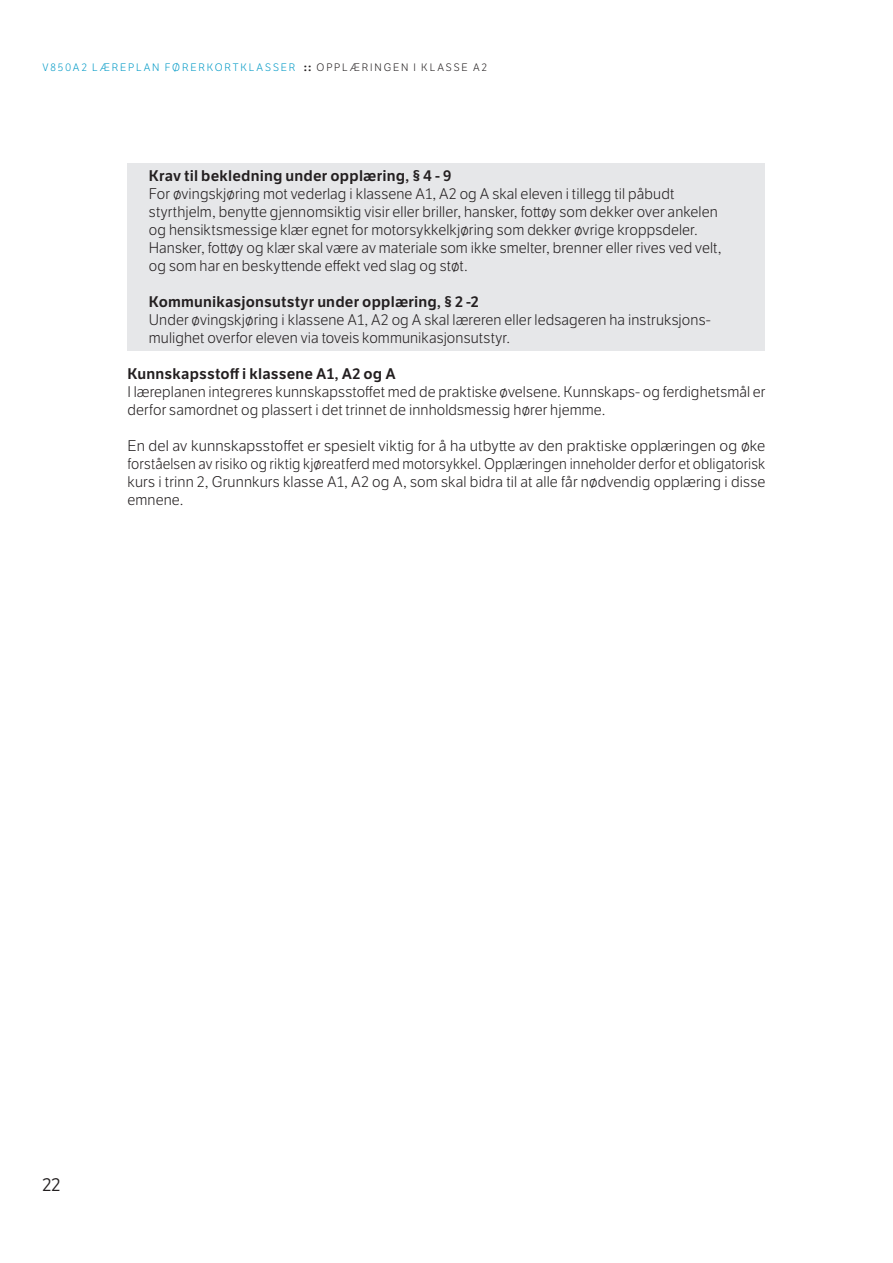
<style>
.page{position:relative;width:893px;height:1263px;background:#fff}
.page>*{position:absolute;margin:0;border:0;box-sizing:border-box;transform-origin:0 0}
.t1{font:18px "LFT Etica";color:#231f20}
.Brødtekst{font:300 15px/18px "LFT Etica";letter-spacing:.01em;color:#231f20}
.Brødtekst-2{font:600 15px "LFT Etica";letter-spacing:.01em;color:#231f20}
.t2{font:300 10.5px "LFT Etica";letter-spacing:.175em;color:#0099c6}
.s1{font-weight:700;color:#231f20}
.s2{color:#231f20}
</style>
<div class="page">
<div style="left:128px;top:163px;width:637px;height:187px;background:#e6e7e9"></div>
<p class="t2" style="left:43px;top:62px;width:446px">V850A2 LÆREPLAN FØRERKORTKLASSER <span class="s1">::</span> <span class="s2">OPPLÆRINGEN I KLASSE A2</span></p>
<p class="Brødtekst-2" style="left:149px;top:167px;width:304px">Krav til bekledning under opplæring, § 4 - 9</p>
<p class="Brødtekst" style="left:149px;top:185px;width:527px">For øvingskjøring mot vederlag i klassene A1, A2 og A skal eleven i tillegg til påbudt</p>
<p class="Brødtekst" style="left:149px;top:203px;width:570px">styrthjelm, benytte gjennomsiktig visir eller briller, hansker, fottøy som dekker over ankelen</p>
<p class="Brødtekst" style="left:149px;top:221px;width:550px">og hensiktsmessige klær egnet for motorsykkelkjøring som dekker øvrige kroppsdeler.</p>
<p class="Brødtekst" style="left:149px;top:239px;width:574px">Hansker, fottøy og klær skal være av materiale som ikke smelter, brenner eller rives ved velt,</p>
<p class="Brødtekst" style="left:149px;top:257px;width:320px">og som har en beskyttende effekt ved slag og støt.</p>
<p class="Brødtekst-2" style="left:149px;top:293px;width:331px">Kommunikasjonsutstyr under opplæring, § 2 -2</p>
<p class="Brødtekst" style="left:149px;top:311px;width:563px">Under øvingskjøring i klassene A1, A2 og A skal læreren eller ledsageren ha instruksjons-</p>
<p class="Brødtekst" style="left:149px;top:329px;width:363px">mulighet overfor eleven via toveis kommunikasjonsutstyr.</p>
<p class="Brødtekst-2" style="left:128px;top:365px;width:270px">Kunnskapsstoff i klassene A1, A2 og A</p>
<p class="Brødtekst" style="left:128px;top:383px;width:639px">I læreplanen integreres kunnskapsstoffet med de praktiske øvelsene. Kunnskaps- og ferdighetsmål er derfor samordnet og plassert i det trinnet de innholdsmessig hører hjemme.</p>
<p class="Brødtekst" style="left:128px;top:437px;width:639px;text-align:justify">En del av kunnskapsstoffet er spesielt viktig for å ha utbytte av den praktiske opplæringen og øke forståelsen av risiko og riktig kjøreatferd med motorsykkel. Opplæringen inneholder derfor et obligatorisk kurs i trinn 2, Grunnkurs klasse A1, A2 og A, som skal bidra til at alle får nødvendig opplæring i disse emnene.</p>
<p class="t1" style="left:43px;top:1174px;width:20px">22</p>
</div>
